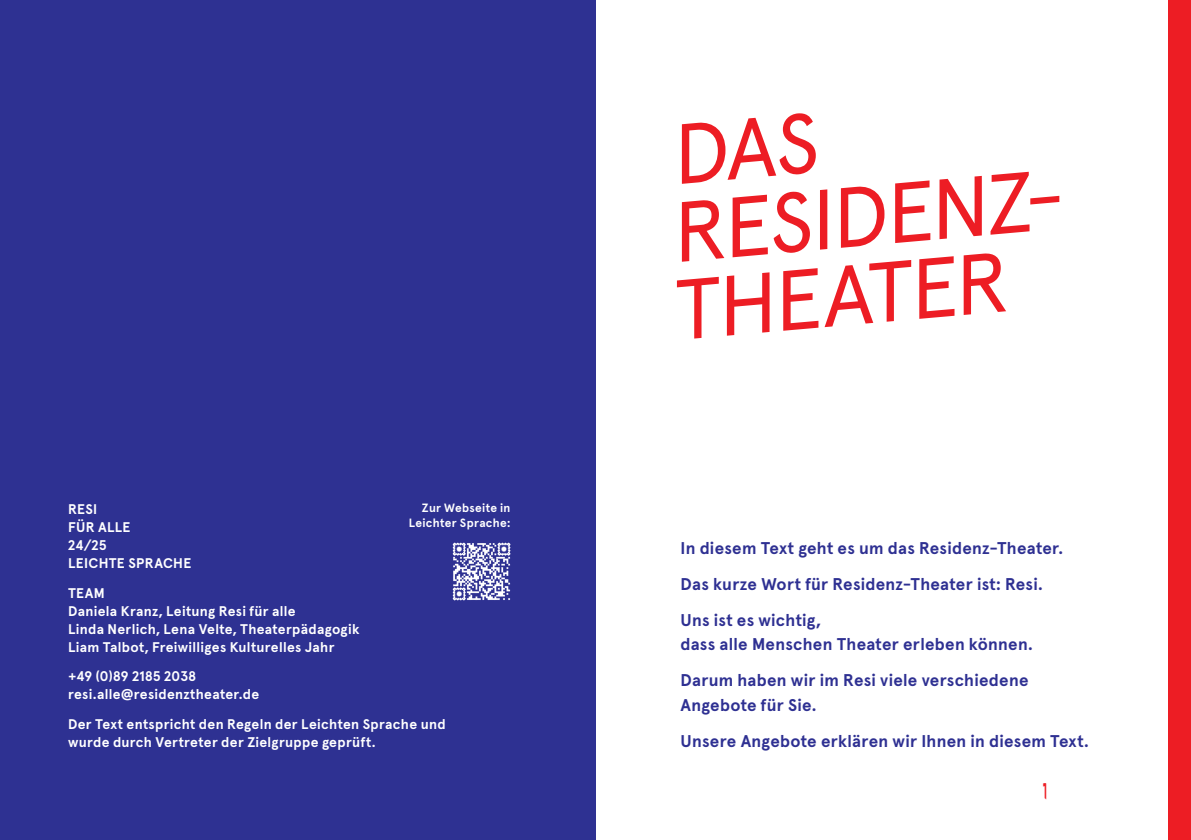
<style>
.page{position:relative;width:1191px;height:840px;background:#fff}
.page>*{position:absolute;margin:0;border:0;box-sizing:border-box;transform-origin:0 0}
.t1{font:84.8px/77.6px "Apercu Pro";color:#ed1d24}
.t2{font:700 17px/36px "Apercu Pro";letter-spacing:.015em;color:#2e3092}
.t3{font:700 14px/18px "Apercu Pro";letter-spacing:.02em;color:#fff}
.t4{font:700 12px/15px "Apercu Pro";letter-spacing:.025em;color:#fff;text-align:right}
</style>
<div class="page">
<div style="left:1168px;top:0;width:23px;height:839px;background:#ed1d24"></div>
<div style="left:0;top:0;width:595px;height:839px;background:#2e3192"></div>
<svg style="left:453px;top:542px;width:57px;height:58px"></svg>
<p class="t4" style="left:409px;top:499px;width:103px">Zur Webseite in<br>Leichter Sprache:</p>
<p class="t3" style="left:68px;top:499px;width:125px">RESI<br>FÜR ALLE<br>24/25<br>LEICHTE SPRACHE</p>
<p class="t3" style="left:68px;top:582px;width:293px">TEAM<br>Daniela Kranz, Leitung Resi für alle<br>Linda Nerlich, Lena Velte, Theaterpädagogik Liam Talbot, Freiwilliges Kulturelles Jahr</p>
<p class="t3" style="left:68px;top:666px;width:193px">+49 (0)89 2185 2038 resi.alle@residenztheater.de</p>
<p class="t3" style="left:68px;top:713px;width:379px">Der Text entspricht den Regeln der Leichten Sprache und wurde durch Vertreter der Zielgruppe geprüft.</p>
<h1 class="t1" style="left:655px;top:118px;width:402px;rotate:-5deg">DAS<br>RESIDENZ-<br>THEATER</h1>
<p class="t2" style="left:680px;top:529px;width:384px">In diesem Text geht es um das Residenz-Theater.<br>Das kurze Wort für Residenz-Theater ist: Resi.<br>Uns ist es wichtig,</p>
<p class="t2" style="left:680px;top:625px;width:354px">dass alle Menschen Theater erleben können.<br>Darum haben wir im Resi viele verschiedene</p>
<p class="t2" style="left:680px;top:685px;width:410px">Angebote für Sie.<br>Unsere Angebote erklären wir Ihnen in diesem Text.</p>
</div>
